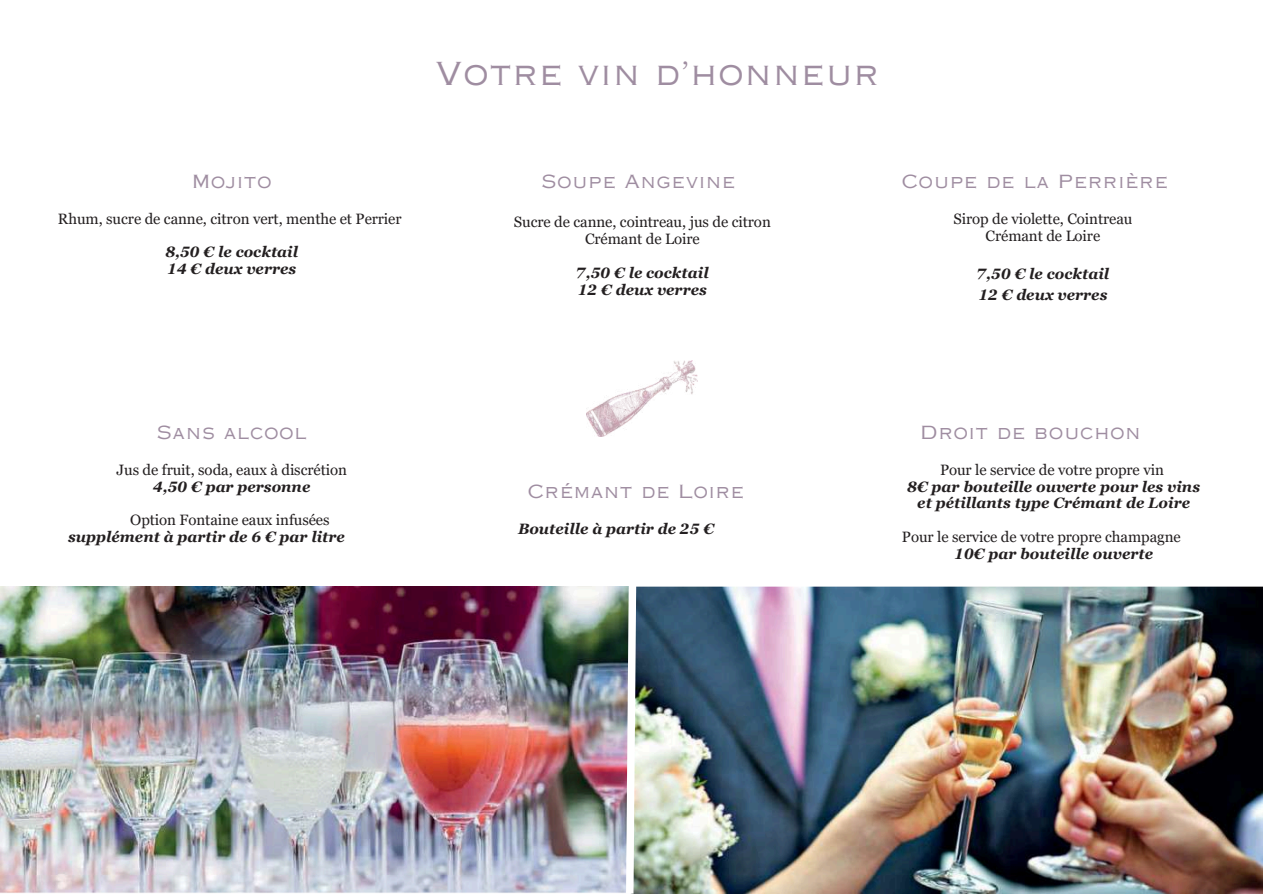
<style>
.page{position:relative;width:1263px;height:894px;background:#fff}
.page>*{position:absolute;margin:0;border:0;box-sizing:border-box;transform-origin:0 0}
.t1{font:31.5px "Copperplate Gothic LT Pro 32 AB";letter-spacing:.06em;color:#9f8da1}
.t2{font:18px "Copperplate Gothic LT Pro 32 AB";letter-spacing:.06em;color:#9f8da1}
.t3{font:15px/16.8px "Georgia Pro";letter-spacing:-.005em;color:#231f20;text-align:center}
.t4{font:italic 700 15px/16.8px "Georgia Pro";color:#231f20}
</style>
<div class="page">
<img style="left:1px;top:586px;width:1262px;height:307px">
<img style="left:586px;top:361px;width:112px;height:75px">
<svg style="left:626px;top:586px;width:10px;height:307px"></svg>
<h1 class="t1" style="left:436px;top:62px;width:444px">Votre vin d’honneur</h1>
<p class="t2" style="left:192px;top:175px;width:81px">Mojito</p>
<p class="t3" style="left:58px;top:210px;width:345px">Rhum, sucre de canne, citron vert, menthe et Perrier</p>
<p class="t4" style="left:165px;top:244px;width:134px">8,50 € le cocktail<br>14 € deux verres</p>
<p class="t2" style="left:541px;top:175px;width:195px">Soupe Angevine</p>
<p class="t3" style="left:514px;top:214px;width:258px">Sucre de canne, cointreau, jus de citron<br>Crémant de Loire</p>
<p class="t4" style="left:576px;top:264px;width:134px">7,50 € le cocktail<br>12 € deux verres</p>
<p class="t2" style="left:902px;top:175px;width:267px">Coupe de la Perrière</p>
<p class="t3" style="left:953px;top:210px;width:181px">Sirop de violette, Cointreau<br>Crémant de Loire</p>
<p class="t4" style="left:976px;top:263px;width:134px;line-height:21.3px">7,50 € le cocktail<br>12 € deux verres</p>
<p class="t2" style="left:157px;top:425px;width:151px">Sans alcool</p>
<p class="t3" style="left:116px;top:461px;width:232px">Jus de fruit, soda, eaux à discrétion</p>
<p class="t4" style="left:153px;top:477px;width:159px">4,50 € par personne</p>
<p class="t3" style="left:130px;top:511px;width:201px">Option Fontaine eaux infusées</p>
<p class="t4" style="left:68px;top:528px;width:278px">supplément à partir de 6 € par litre</p>
<p class="t2" style="left:528px;top:485px;width:217px">Crémant de Loire</p>
<p class="t4" style="left:518px;top:520px;width:198px">Bouteille à partir de 25 €</p>
<p class="t2" style="left:921px;top:425px;width:221px">Droit de bouchon</p>
<p class="t3" style="left:940px;top:461px;width:225px">Pour le service de votre propre vin</p>
<p class="t4" style="left:907px;top:477px;width:294px;text-align:center">8€ par bouteille ouverte pour les vins et pétillants type Crémant de Loire</p>
<p class="t3" style="left:902px;top:528px;width:280px">Pour le service de votre propre champagne</p>
<p class="t4" style="left:954px;top:545px;width:200px">10€ par bouteille ouverte</p>
</div>
